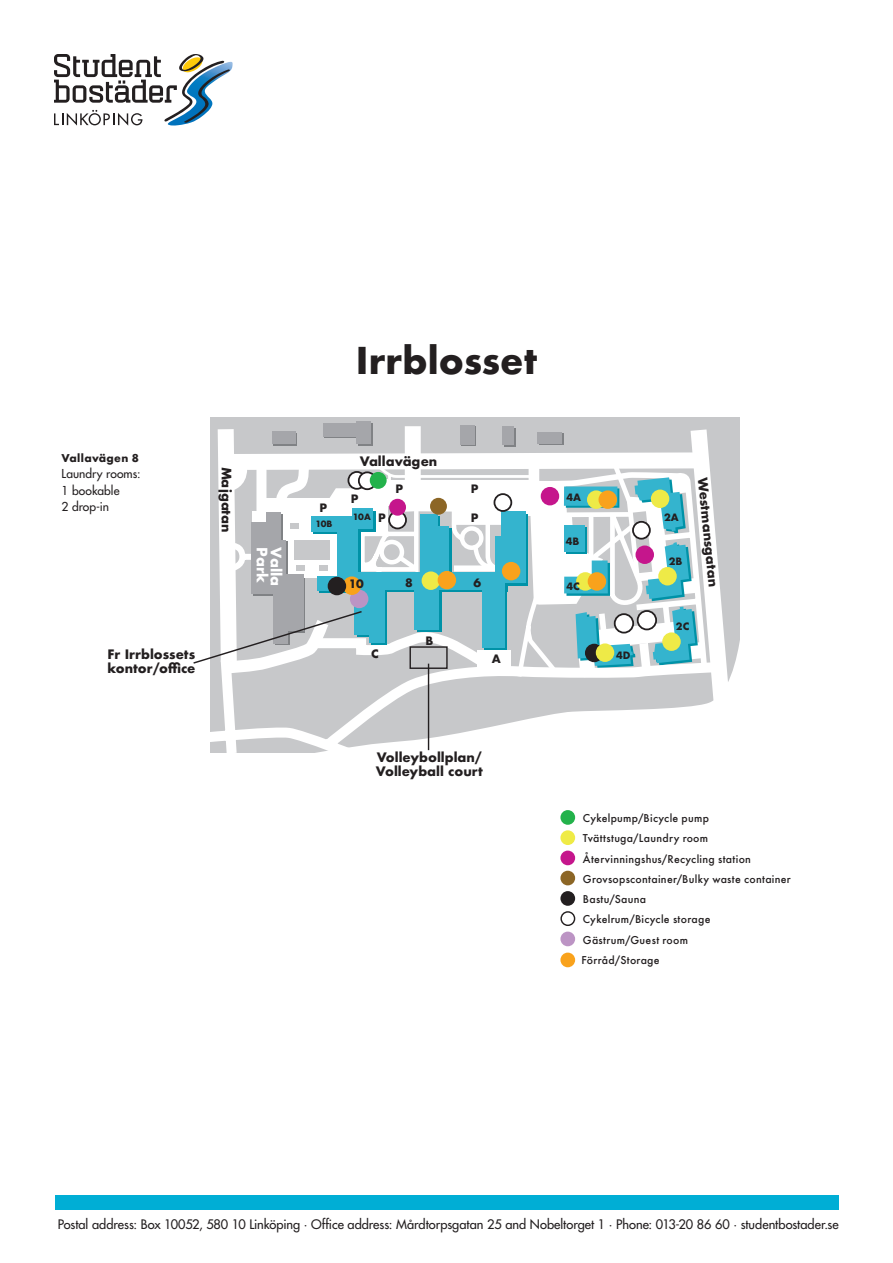
<style>
.page{position:relative;width:893px;height:1263px;background:#fff}
.page>*{position:absolute;margin:0;border:0;box-sizing:border-box;transform-origin:0 0}
.t1{font:700 36px "Futura";letter-spacing:.005em;color:#231f20}
.t2{font:700 14.1px/14.1px "Futura";color:#fff}
.t3{font:12.75px "Futura";color:#231f20}
.t4{font:700 12.75px/14.1px "Futura";color:#231f20}
.t5{font:12px/16.5px "Futura";letter-spacing:.005em;color:#231f20}
.t6{font:700 11.25px "Futura";color:#231f20}
.t7{font:500 10.5px/20.2px "Futura";letter-spacing:.025em;color:#231f20}
.t8{font:700 10.5px "Futura";letter-spacing:.03em;color:#231f20}
.t9{font:700 9.9px "Futura";color:#231f20}
.t10{font:700 8.4px "Futura";letter-spacing:-.02em;color:#231f20}
</style>
<div class="page">
<svg style="left:54px;top:54px;width:179px;height:72px"></svg>
<div style="left:55px;top:1195px;width:784px;height:14px;background:#00aed5"></div>
<div style="left:560px;top:810px;width:15px;height:15px;background:#23b24b;border-radius:50%"></div>
<div style="left:560px;top:830px;width:15px;height:15px;background:#efeb46;border-radius:50%"></div>
<div style="left:560px;top:850px;width:15px;height:15px;background:#c5168c;border-radius:50%"></div>
<div style="left:560px;top:871px;width:15px;height:14px;background:#8c6626;border-radius:50%"></div>
<div style="left:560px;top:891px;width:15px;height:15px;background:#231f20;border-radius:50%"></div>
<svg style="left:561px;top:912px;width:14px;height:13px"></svg>
<div style="left:560px;top:911px;width:15px;height:15px;border:1px solid #231f20;border-radius:50%"></div>
<div style="left:560px;top:931px;width:15px;height:15px;background:#bc94c4;border-radius:50%"></div>
<div style="left:560px;top:952px;width:15px;height:15px;background:#f9a21c;border-radius:50%"></div>
<svg style="left:193px;top:417px;width:547px;height:336px"></svg>
<div style="left:409px;top:646px;width:39px;height:23px;border:1px solid #231f20"></div>
<p class="t8" style="left:62px;top:450px;width:79px">Vallavägen 8</p>
<p class="t5" style="left:62px;top:466px;width:80px">Laundry rooms:<br>1 bookable<br>2 drop-in</p>
<p class="t4" style="left:234px;top:467px;width:67px;rotate:90deg">Majgatan</p>
<h2 class="t2" style="left:283px;top:547px;width:40px;rotate:90deg">Valla<br>Park</h2>
<p class="t4" style="left:107px;top:647px;width:90px">Fr Irrblossets kontor/office</p>
<h1 class="t1" style="left:356px;top:335px;width:183px">Irrblosset</h1>
<p class="t6" style="left:319px;top:500px;width:9px">P</p>
<p class="t10" style="left:315px;top:518px;width:19px">10B</p>
<p class="t4" style="left:360px;top:454px;width:79px">Vallavägen</p>
<p class="t6" style="left:351px;top:490px;width:9px">P</p>
<p class="t10" style="left:353px;top:511px;width:19px">10A</p>
<p class="t6" style="left:395px;top:481px;width:9px">P</p>
<p class="t6" style="left:471px;top:481px;width:9px">P</p>
<p class="t6" style="left:378px;top:509px;width:9px">P</p>
<p class="t6" style="left:471px;top:509px;width:9px">P</p>
<p class="t6" style="left:349px;top:576px;width:16px">10</p>
<p class="t6" style="left:371px;top:645px;width:9px">C</p>
<p class="t6" style="left:405px;top:574px;width:9px">8</p>
<p class="t6" style="left:474px;top:574px;width:9px">6</p>
<p class="t6" style="left:425px;top:632px;width:9px">B</p>
<p class="t6" style="left:492px;top:651px;width:11px">A</p>
<p class="t9" style="left:566px;top:490px;width:16px">4A</p>
<p class="t9" style="left:566px;top:535px;width:15px">4B</p>
<p class="t9" style="left:566px;top:579px;width:15px">4C</p>
<p class="t9" style="left:616px;top:648px;width:16px">4D</p>
<p class="t9" style="left:664px;top:510px;width:16px">2A</p>
<p class="t9" style="left:669px;top:554px;width:15px">2B</p>
<p class="t4" style="left:709px;top:476px;width:112px;rotate:84deg">Westmansgatan</p>
<p class="t9" style="left:676px;top:619px;width:15px">2C</p>
<p class="t4" style="left:376px;top:750px;width:108px">Volleybollplan/<br>Volleyball court</p>
<p class="t7" style="left:581px;top:808px;width:211px">Cykelpump/Bicycle pump<br>Tvättstuga/Laundry room<br>Återvinningshus/Recycling station<br>Grovsopscontainer/Bulky waste container<br>Bastu/Sauna<br>Cykelrum/Bicycle storage<br>Gästrum/Guest room<br>Förråd/Storage</p>
<p class="t3" style="left:58px;top:1215px;width:782px">Postal address: Box 10052, 580 10 Linköping · Office address: Mårdtorpsgatan 25 and Nobeltorget 1 · Phone: 013-20 86 60 · studentbostader.se</p>
</div>
